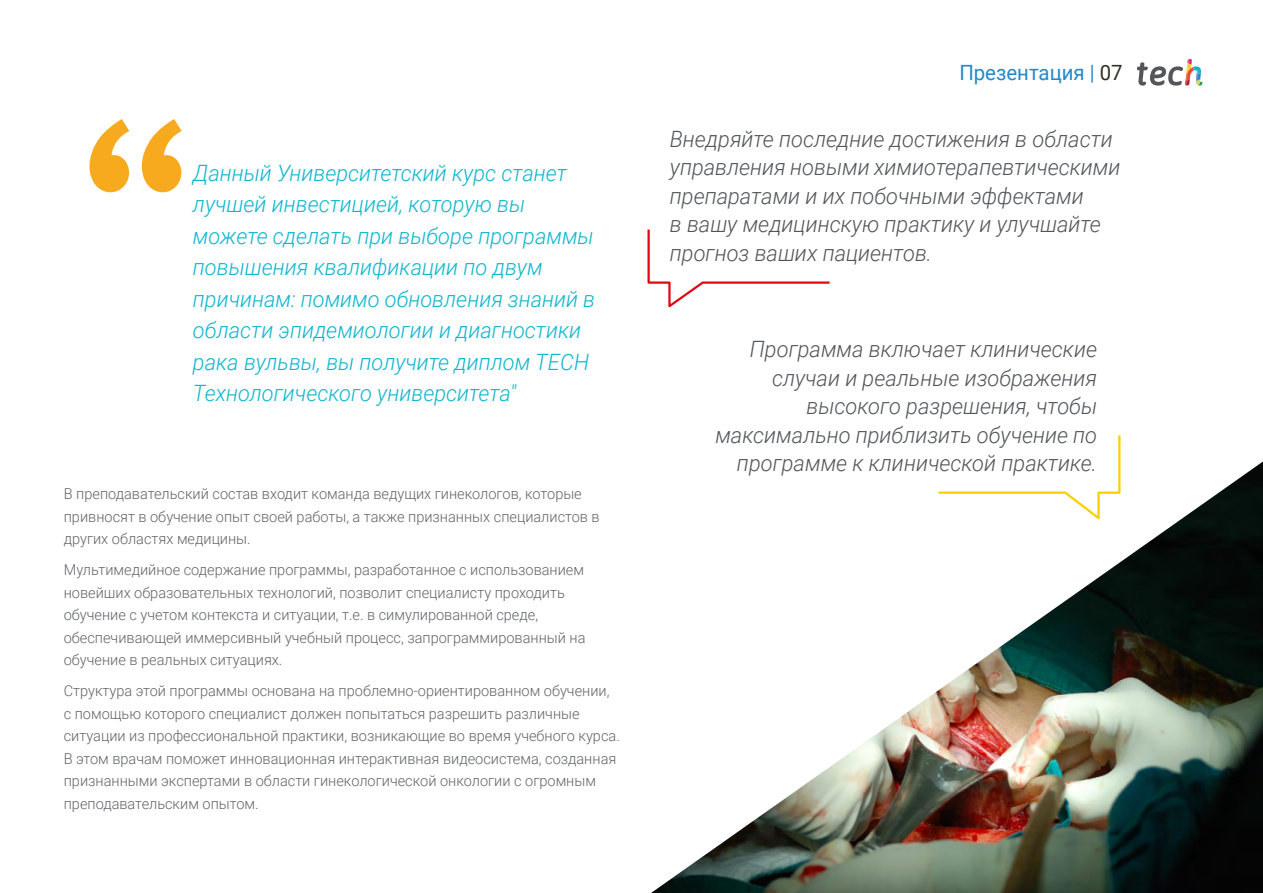
<style>
.page{position:relative;width:1263px;height:893px;background:#fff}
.page>*{position:absolute;margin:0;border:0;box-sizing:border-box;transform-origin:0 0}
.t1{font:italic 300 22.5px/28.5px "Roboto";color:#52555b;text-align:right}
.t2{font:italic 300 22.5px/31.5px "Roboto";color:#0fb6cf}
.t3{font:21px "Roboto";color:#2488c9}
.t4{font:300 15px/22.5px "Roboto";color:#61646a}
.s1{color:#312e20}
</style>
<div class="page">
<svg style="left:89px;top:119px;width:93px;height:73px"></svg>
<img style="left:651px;top:461px;width:612px;height:432px">
<svg style="left:1137px;top:59px;width:65px;height:27px"></svg>
<svg style="left:936px;top:435px;width:186px;height:88px"></svg>
<svg style="left:647px;top:229px;width:183px;height:79px"></svg>
<p class="t2" style="left:193px;top:156px;width:404px">Данный Университетский курс станет лучшей инвестицией, которую вы можете сделать при выборе программы повышения квалификации по двум причинам: помимо обновления знаний в области эпидемиологии и диагностики рака вульвы, вы получите диплом TECH Технологического университета"</p>
<p class="t4" style="left:64px;top:482px;width:537px">В преподавательский состав входит команда ведущих гинекологов, которые привносят в обучение опыт своей работы, а также признанных специалистов в других областях медицины.</p>
<p class="t4" style="left:64px;top:558px;width:523px">Мультимедийное содержание программы, разработанное с использованием новейших образовательных технологий, позволит специалисту проходить обучение с учетом контекста и ситуации, т.е. в симулированной среде, обеспечивающей иммерсивный учебный процесс, запрограммированный на обучение в реальных ситуациях.</p>
<p class="t4" style="left:64px;top:679px;width:557px">Структура этой программы основана на проблемно-ориентированном обучении, с помощью которого специалист должен попытаться разрешить различные ситуации из профессиональной практики, возникающие во время учебного курса.<br>В этом врачам поможет инновационная интерактивная видеосистема, созданная признанными экспертами в области гинекологической онкологии с огромным преподавательским опытом.</p>
<h2 class="t3" style="left:959px;top:57px;width:165px">Презентация | <span class="s1">07</span></h2>
<h1 class="t1" style="left:670px;top:123px;width:452px;text-align:left">Внедряйте последние достижения в области управления новыми химиотерапевтическими препаратами и их побочными эффектами<br>в вашу медицинскую практику и улучшайте прогноз ваших пациентов.</h1>
<h1 class="t1" style="left:715px;top:334px;width:383px">Программа включает клинические случаи и реальные изображения высокого разрешения, чтобы максимально приблизить обучение по программе к клинической практике.</h1>
</div>
